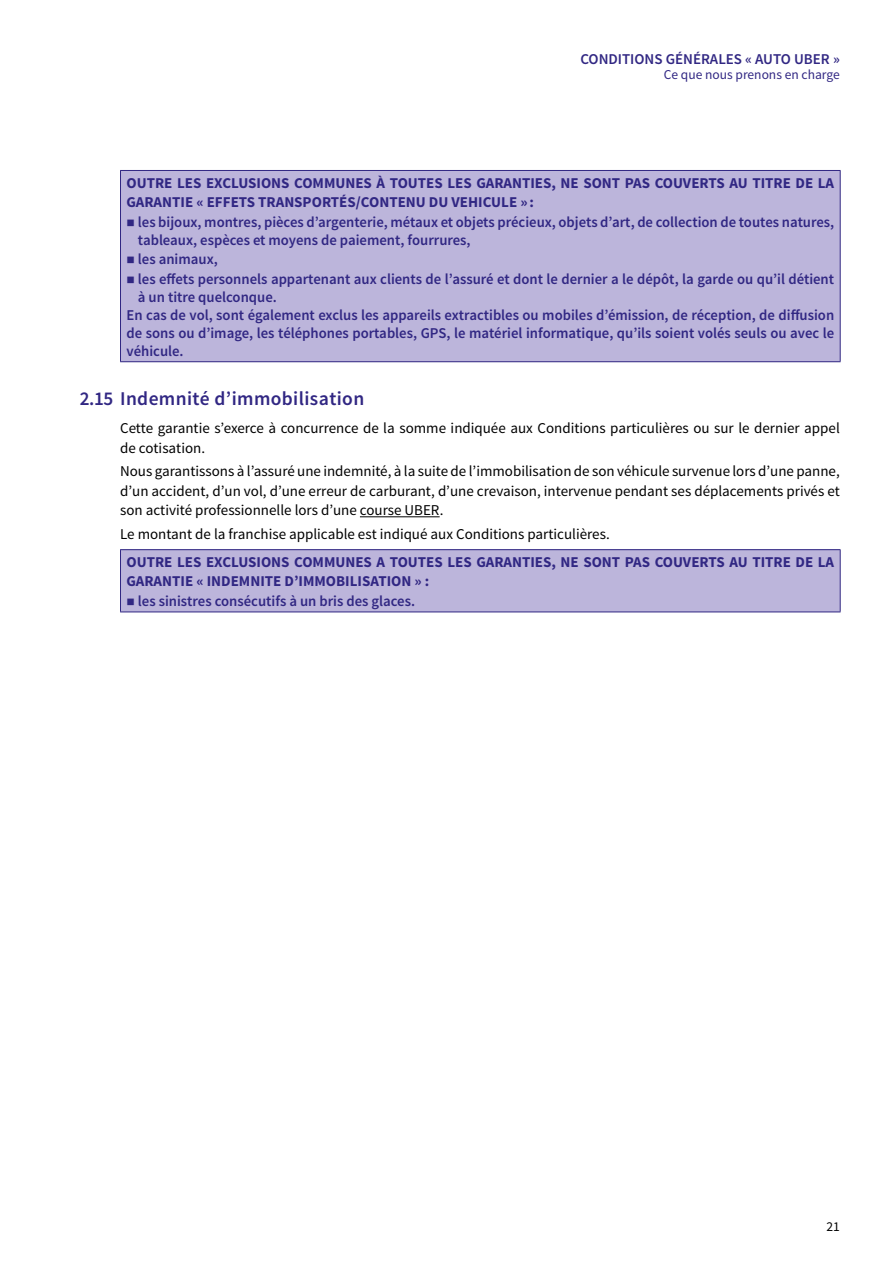
<style>
.page{position:relative;width:893px;height:1263px;background:#fff}
.page>*{position:absolute;margin:0;border:0;box-sizing:border-box;transform-origin:0 0}
.t1{font:600 19.5px "Source Sans Pro";letter-spacing:.02em;color:#312783}
.t2{font:600 15px/18px "Source Sans Pro";color:#312783}
.t3{font:15px/19.5px "Source Sans Pro";color:#000}
.t4{font:700 15px/19.5px "Source Sans Pro";color:#312783}
.t5{font:13.5px "Source Sans Pro";color:#312783}
.t6{font:13.5px "Source Sans Pro";color:#000}
</style>
<div class="page">
<hr style="left:360px;top:516px;width:80px;height:1px;background:#000">
<div style="left:120px;top:170px;width:720px;height:192px;background:#bcb5db"></div>
<hr style="left:120px;top:170px;width:721px;height:1px;background:#312783">
<hr style="left:120px;top:171px;width:1px;height:190px;background:#312783">
<hr style="left:840px;top:171px;width:1px;height:190px;background:#312783">
<hr style="left:120px;top:361px;width:721px;height:1px;background:#312783">
<div style="left:120px;top:550px;width:720px;height:62px;background:#bcb5db"></div>
<hr style="left:120px;top:549px;width:721px;height:1px;background:#312783">
<hr style="left:120px;top:550px;width:1px;height:62px;background:#312783">
<hr style="left:840px;top:550px;width:1px;height:62px;background:#312783">
<hr style="left:120px;top:612px;width:721px;height:1px;background:#312783">
<p class="t2" style="left:580px;top:51px;width:261px">CONDITIONS GÉNÉRALES « AUTO UBER »</p>
<p class="t5" style="left:664px;top:67px;width:178px">Ce que nous prenons en charge</p>
<p class="t4" style="left:126px;top:174px;width:709px">OUTRE LES EXCLUSIONS COMMUNES À TOUTES LES GARANTIES, NE SONT PAS COUVERTS AU TITRE DE LA<br>GARANTIE « EFFETS TRANSPORTÉS/CONTENU DU VEHICULE » :</p>
<p class="t2" style="left:138px;top:213px;width:698px;text-indent:-11px">■ les bijoux, montres, pièces d’argenterie, métaux et objets précieux, objets d’art, de collection de toutes natures, tableaux, espèces et moyens de paiement, fourrures,</p>
<p class="t2" style="left:126px;top:251px;width:93px">■ les animaux,</p>
<p class="t2" style="left:126px;top:270px;width:709px">■ les effets personnels appartenant aux clients de l’assuré et dont le dernier a le dépôt, la garde ou qu’il détient</p>
<p class="t2" style="left:138px;top:288px;width:140px">à un titre quelconque.</p>
<p class="t2" style="left:127px;top:306px;width:709px">En cas de vol, sont également exclus les appareils extractibles ou mobiles d’émission, de réception, de diffusion</p>
<p class="t2" style="left:127px;top:324px;width:709px">de sons ou d’image, les téléphones portables, GPS, le matériel informatique, qu’ils soient volés seuls ou avec le</p>
<p class="t2" style="left:127px;top:342px;width:59px">véhicule.</p>
<h1 class="t1" style="left:80px;top:386px;width:286px">2.15 Indemnité d’immobilisation</h1>
<p class="t3" style="left:120px;top:419px;width:721px">Cette garantie s’exerce à concurrence de la somme indiquée aux Conditions particulières ou sur le dernier appel de cotisation.</p>
<p class="t3" style="left:120px;top:462px;width:721px;text-align:justify">Nous garantissons à l’assuré une indemnité, à la suite de l’immobilisation de son véhicule survenue lors d’une panne, d’un accident, d’un vol, d’une erreur de carburant, d’une crevaison, intervenue pendant ses déplacements privés et son activité professionnelle lors d’une course UBER.</p>
<p class="t3" style="left:120px;top:525px;width:491px">Le montant de la franchise applicable est indiqué aux Conditions particulières.</p>
<p class="t4" style="left:126px;top:553px;width:709px">OUTRE LES EXCLUSIONS COMMUNES A TOUTES LES GARANTIES, NE SONT PAS COUVERTS AU TITRE DE LA<br>GARANTIE « INDEMNITE D’IMMOBILISATION » :</p>
<p class="t2" style="left:126px;top:592px;width:290px">■ les sinistres consécutifs à un bris des glaces.</p>
<p class="t6" style="left:826px;top:1218px;width:15px">21</p>
</div>
